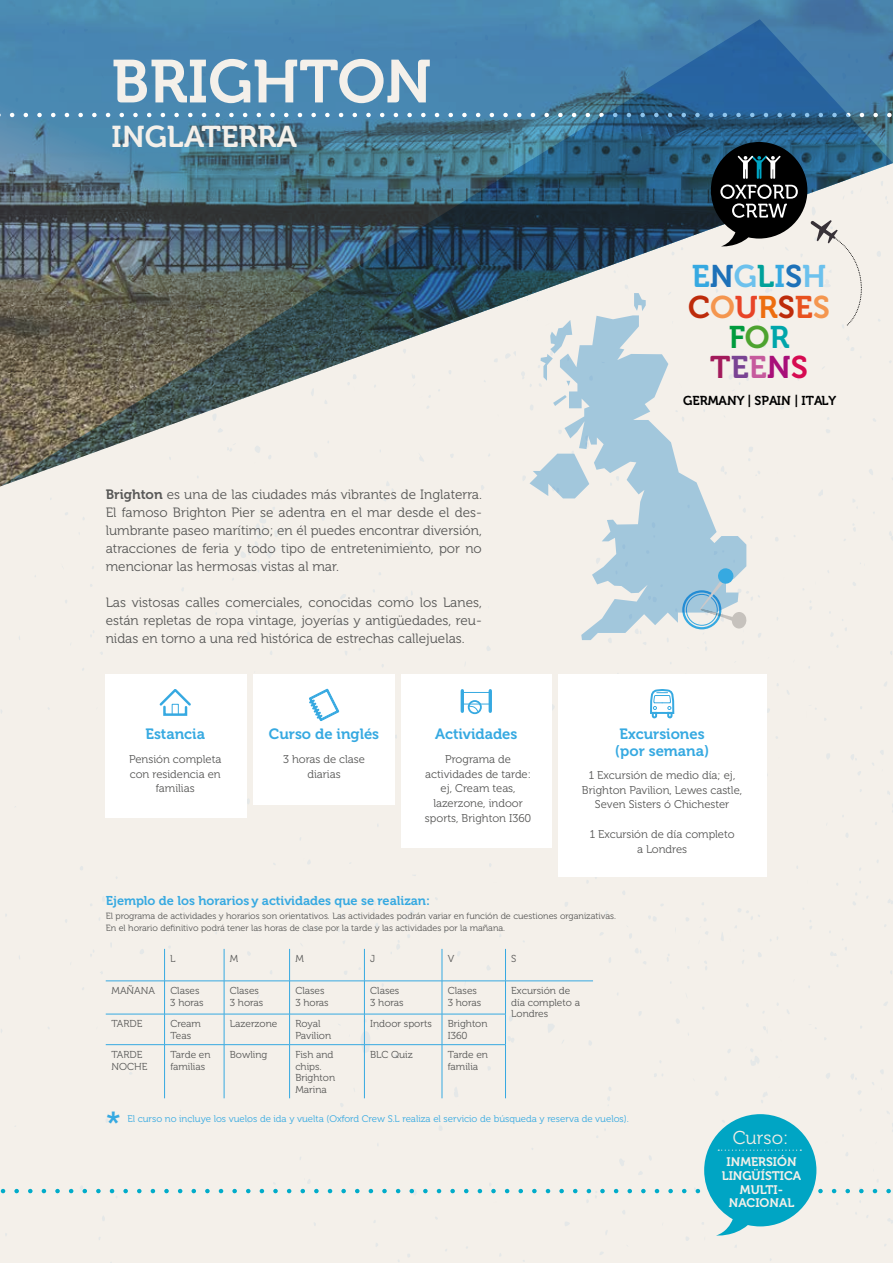
<style>
.page{position:relative;width:893px;height:1263px;background:#fff}
.page>*{position:absolute;margin:0;border:0;box-sizing:border-box;transform-origin:0 0}
.t1{font:60.3px "Museo 700";color:#f4f0ea}
.t2{font:31.8px "Museo 500";color:#36a9e1}
.t3{font:31.2px/30.3px "Museo 700";color:#36a9e1;text-align:center}
.t4{font:30px "Museo 700";color:#f4f0ea}
.t5{font:18.6px "Museo 300";color:#f0ece5}
.t6{font:14.85px/16.5px "Museo 700";color:#36a9e1;text-align:center}
.t7{font:13.5px/18px "Museo 300";color:#575756;text-align:justify}
.t8{font:12.9px "Museo 700";color:#000}
.t9{font:12.75px "Museo 700";color:#36a9e1}
.t10{font:12.45px/13.8px "Museo 700";color:#f4f0ea;text-align:center}
.t11{font:11.25px/14.9px "Museo 300";color:#575756;text-align:center}
.t12{font:10.05px/11.6px "Museo 300";color:#575756}
.t13{font:9.6px "Museo 300";color:#36a9e1}
.t14{font:9px/12px "Museo 300";color:#575756}
.s1{font-family:"Museo 700"}
.s2{color:#1d71b8}
.s3{color:#6cc1ed}
.s4{color:#00a19a}
.s5{color:#bd2b0b}
.s6{color:#f4964f}
.s7{color:#e84427}
.s8{color:#ed6d0f}
.s9{color:#e8511f}
.s10{color:#009b3e}
.s11{color:#4da32f}
.s12{color:#00a6aa}
.s13{color:#a21a5b}
.s14{color:#794393}
.s15{color:#c65a9d}
.s16{color:#a80f79}
.s17{color:#d60b52}
</style>
<div class="page">
<div style="left:0;top:491px;width:893px;height:772px;background:#f4f0ea"></div>
<img style="left:0;top:0;width:893px;height:491px">
<div style="left:253px;top:674px;width:142px;height:131px;background:#fff"></div>
<svg style="left:309px;top:689px;width:30px;height:32px"></svg>
<div style="left:106px;top:674px;width:141px;height:144px;background:#fff"></div>
<svg style="left:159px;top:689px;width:32px;height:19px"></svg>
<div style="left:163px;top:706px;width:24px;height:10px;border:2px solid #36a9e1"></div>
<div style="left:172px;top:704px;width:7px;height:11px;border:1px solid #36a9e1"></div>
<div style="left:401px;top:674px;width:151px;height:173px;background:#fff"></div>
<div style="left:468px;top:700px;width:14px;height:14px;border:2px solid #36a9e1;border-radius:50%"></div>
<svg style="left:467px;top:705px;width:12px;height:8px"></svg>
<hr style="left:461px;top:691px;width:3px;height:20px;background:#36a9e1">
<hr style="left:489px;top:691px;width:3px;height:20px;background:#36a9e1">
<div style="left:462px;top:692px;width:29px;height:12px;border:1px solid #36a9e1"></div>
<div style="left:558px;top:674px;width:208px;height:203px;background:#fff"></div>
<svg style="left:650px;top:689px;width:25px;height:30px"></svg>
<hr style="left:164px;top:949px;width:1px;height:32px;background:#36a9e1">
<hr style="left:224px;top:949px;width:1px;height:32px;background:#36a9e1">
<hr style="left:289px;top:949px;width:1px;height:32px;background:#36a9e1">
<hr style="left:364px;top:949px;width:1px;height:32px;background:#36a9e1">
<hr style="left:442px;top:949px;width:1px;height:32px;background:#36a9e1">
<hr style="left:505px;top:949px;width:1px;height:32px;background:#36a9e1">
<hr style="left:106px;top:980px;width:59px;height:1px;background:#36a9e1">
<hr style="left:165px;top:980px;width:59px;height:1px;background:#36a9e1">
<hr style="left:164px;top:981px;width:1px;height:33px;background:#36a9e1">
<hr style="left:224px;top:980px;width:66px;height:1px;background:#36a9e1">
<hr style="left:224px;top:981px;width:1px;height:33px;background:#36a9e1">
<hr style="left:290px;top:980px;width:74px;height:1px;background:#36a9e1">
<hr style="left:289px;top:981px;width:1px;height:33px;background:#36a9e1">
<hr style="left:364px;top:980px;width:78px;height:1px;background:#36a9e1">
<hr style="left:364px;top:981px;width:1px;height:33px;background:#36a9e1">
<hr style="left:442px;top:980px;width:63px;height:1px;background:#36a9e1">
<hr style="left:442px;top:981px;width:1px;height:33px;background:#36a9e1">
<hr style="left:505px;top:980px;width:88px;height:1px;background:#36a9e1">
<hr style="left:505px;top:981px;width:1px;height:33px;background:#36a9e1">
<hr style="left:106px;top:1014px;width:59px;height:1px;background:#36a9e1">
<hr style="left:165px;top:1014px;width:59px;height:1px;background:#36a9e1">
<hr style="left:164px;top:1014px;width:1px;height:30px;background:#36a9e1">
<hr style="left:224px;top:1014px;width:66px;height:1px;background:#36a9e1">
<hr style="left:224px;top:1014px;width:1px;height:30px;background:#36a9e1">
<hr style="left:290px;top:1014px;width:74px;height:1px;background:#36a9e1">
<hr style="left:289px;top:1014px;width:1px;height:30px;background:#36a9e1">
<hr style="left:364px;top:1014px;width:78px;height:1px;background:#36a9e1">
<hr style="left:364px;top:1014px;width:1px;height:30px;background:#36a9e1">
<hr style="left:442px;top:1014px;width:64px;height:1px;background:#36a9e1">
<hr style="left:442px;top:1014px;width:1px;height:30px;background:#36a9e1">
<hr style="left:505px;top:1014px;width:1px;height:30px;background:#36a9e1">
<hr style="left:106px;top:1044px;width:59px;height:1px;background:#36a9e1">
<hr style="left:165px;top:1044px;width:59px;height:1px;background:#36a9e1">
<hr style="left:164px;top:1045px;width:1px;height:53px;background:#36a9e1">
<hr style="left:224px;top:1044px;width:66px;height:1px;background:#36a9e1">
<hr style="left:224px;top:1045px;width:1px;height:53px;background:#36a9e1">
<hr style="left:290px;top:1044px;width:74px;height:1px;background:#36a9e1">
<hr style="left:289px;top:1045px;width:1px;height:53px;background:#36a9e1">
<hr style="left:364px;top:1044px;width:78px;height:1px;background:#36a9e1">
<hr style="left:364px;top:1045px;width:1px;height:53px;background:#36a9e1">
<hr style="left:442px;top:1044px;width:64px;height:1px;background:#36a9e1">
<hr style="left:442px;top:1045px;width:1px;height:53px;background:#36a9e1">
<hr style="left:505px;top:1045px;width:1px;height:53px;background:#36a9e1">
<svg style="left:0;top:1114px;width:893px;height:123px;background:#dbe8e6"></svg>
<img style="left:0;top:19px;width:893px;height:467px">
<svg style="left:560px;top:315px;width:186px;height:325px;background:#cedde3"></svg>
<svg style="left:634px;top:293px;width:12px;height:18px"></svg>
<svg style="left:540px;top:320px;width:32px;height:66px;background:#dae3e5"></svg>
<svg style="left:553px;top:395px;width:14px;height:11px"></svg>
<svg style="left:529px;top:454px;width:60px;height:44px;background:#bfd5e1"></svg>
<svg style="left:700px;top:568px;width:47px;height:60px;background:#b5d0dd"></svg>
<svg style="left:711px;top:142px;width:151px;height:183px;background:#9ea3a4"></svg>
<h1 class="t1" style="left:112px;top:48px;width:322px">BRIGHTON</h1>
<h3 class="t4" style="left:112px;top:120px;width:187px">INGLATERRA</h3>
<p class="t7" style="left:106px;top:485px;width:378px"><span class="s1">Brighton</span> es una de las ciudades más vibrantes de Inglaterra.<br>El famoso Brighton Pier se adentra en el mar desde el des&shy;lumbrante paseo marítimo; en él puedes encontrar diversión, atracciones de feria y todo tipo de entretenimiento, por no mencionar las hermosas vistas al mar.</p>
<p class="t7" style="left:106px;top:593px;width:378px">Las vistosas calles comerciales, conocidas como los Lanes, están repletas de ropa vintage, joyerías y antigüedades, reu&shy;nidas en torno a una red histórica de estrechas callejuelas.</p>
<p class="t6" style="left:145px;top:726px;width:61px">Estancia</p>
<p class="t11" style="left:129px;top:752px;width:94px">Pensión completa con residencia en familias</p>
<p class="t6" style="left:269px;top:726px;width:112px">Curso de inglés</p>
<p class="t11" style="left:283px;top:752px;width:83px">3 horas de clase diarias</p>
<p class="t6" style="left:435px;top:726px;width:84px">Actividades</p>
<p class="t11" style="left:425px;top:752px;width:108px">Programa de actividades de tarde: ej, Cream teas, lazerzone, indoor sports, Brighton I360</p>
<h3 class="t3" style="left:688px;top:262px;width:143px">E<span class="s2">N</span><span class="s3">G</span><span class="s4">L</span>I<span class="s2">S</span><span class="s3">H<br></span><span class="s5">C</span><span class="s6">O</span><span class="s7">U</span><span class="s8">R</span><span class="s5">S</span><span class="s9">E</span><span class="s6">S<br></span><span class="s10">F</span><span class="s11">O</span><span class="s12">R<br></span><span class="s13">T</span><span class="s14">E</span><span class="s15">E</span><span class="s16">N</span><span class="s17">S</span></h3>
<p class="t8" style="left:683px;top:394px;width:155px">GERMANY | SPAIN | ITALY</p>
<p class="t6" style="left:615px;top:726px;width:96px">Excursiones (por semana)</p>
<p class="t11" style="left:582px;top:768px;width:162px">1 Excursión de medio día; ej,<br>Brighton Pavilion, Lewes castle,<br>Seven Sisters ó Chichester</p>
<p class="t11" style="left:590px;top:827px;width:146px">1 Excursión de día completo a Londres</p>
<p class="t9" style="left:106px;top:893px;width:326px">Ejemplo de los horarios y actividades que se realizan:</p>
<p class="t14" style="left:106px;top:910px;width:512px">El programa de actividades y horarios son orientativos. Las actividades podrán variar en función de cuestiones organizativas.<br>En el horario definitivo podrá tener las horas de clase por la tarde y las actividades por la mañana.</p>
<p class="t12" style="left:170px;top:953px;width:7px">L</p>
<p class="t12" style="left:230px;top:953px;width:10px">M</p>
<p class="t12" style="left:295px;top:953px;width:10px">M</p>
<p class="t12" style="left:370px;top:953px;width:7px">J</p>
<p class="t12" style="left:448px;top:953px;width:8px">V</p>
<p class="t12" style="left:511px;top:953px;width:7px">S</p>
<p class="t12" style="left:112px;top:985px;width:45px">MAÑANA</p>
<p class="t12" style="left:170px;top:985px;width:35px">Clases<br>3 horas</p>
<p class="t12" style="left:230px;top:985px;width:35px">Clases<br>3 horas</p>
<p class="t12" style="left:295px;top:985px;width:35px">Clases<br>3 horas</p>
<p class="t12" style="left:370px;top:985px;width:35px">Clases<br>3 horas</p>
<p class="t12" style="left:448px;top:985px;width:35px">Clases<br>3 horas</p>
<p class="t12" style="left:511px;top:985px;width:70px">Excursión de día completo a<br>Londres</p>
<p class="t12" style="left:112px;top:1018px;width:32px">TARDE</p>
<p class="t12" style="left:170px;top:1018px;width:32px">Cream<br>Teas</p>
<p class="t12" style="left:230px;top:1018px;width:49px">Lazerzone</p>
<p class="t12" style="left:295px;top:1018px;width:37px">Royal<br>Pavilion</p>
<p class="t12" style="left:370px;top:1018px;width:63px">Indoor sports</p>
<p class="t12" style="left:448px;top:1018px;width:41px">Brighton<br>I360</p>
<p class="t12" style="left:112px;top:1049px;width:37px">TARDE<br>NOCHE</p>
<p class="t12" style="left:170px;top:1049px;width:42px">Tarde en familias</p>
<p class="t12" style="left:230px;top:1049px;width:39px">Bowling</p>
<p class="t12" style="left:295px;top:1049px;width:41px">Fish and chips.<br>Brighton<br>Marina</p>
<p class="t12" style="left:370px;top:1049px;width:44px">BLC Quiz</p>
<p class="t12" style="left:448px;top:1049px;width:42px">Tarde en familia</p>
<h2 class="t2" style="left:106px;top:1106px;width:17px">*</h2>
<p class="t13" style="left:127px;top:1113px;width:503px">El curso no incluye los vuelos de ida y vuelta (Oxford Crew S.L realiza el servicio de búsqueda y reserva de vuelos).</p>
<h3 class="t5" style="left:733px;top:1127px;width:57px">Curso:</h3>
<p class="t10" style="left:722px;top:1155px;width:81px">INMERSIÓN<br>LINGÜÍSTICA<br>MULTI-<br>NACIONAL</p>
</div>
